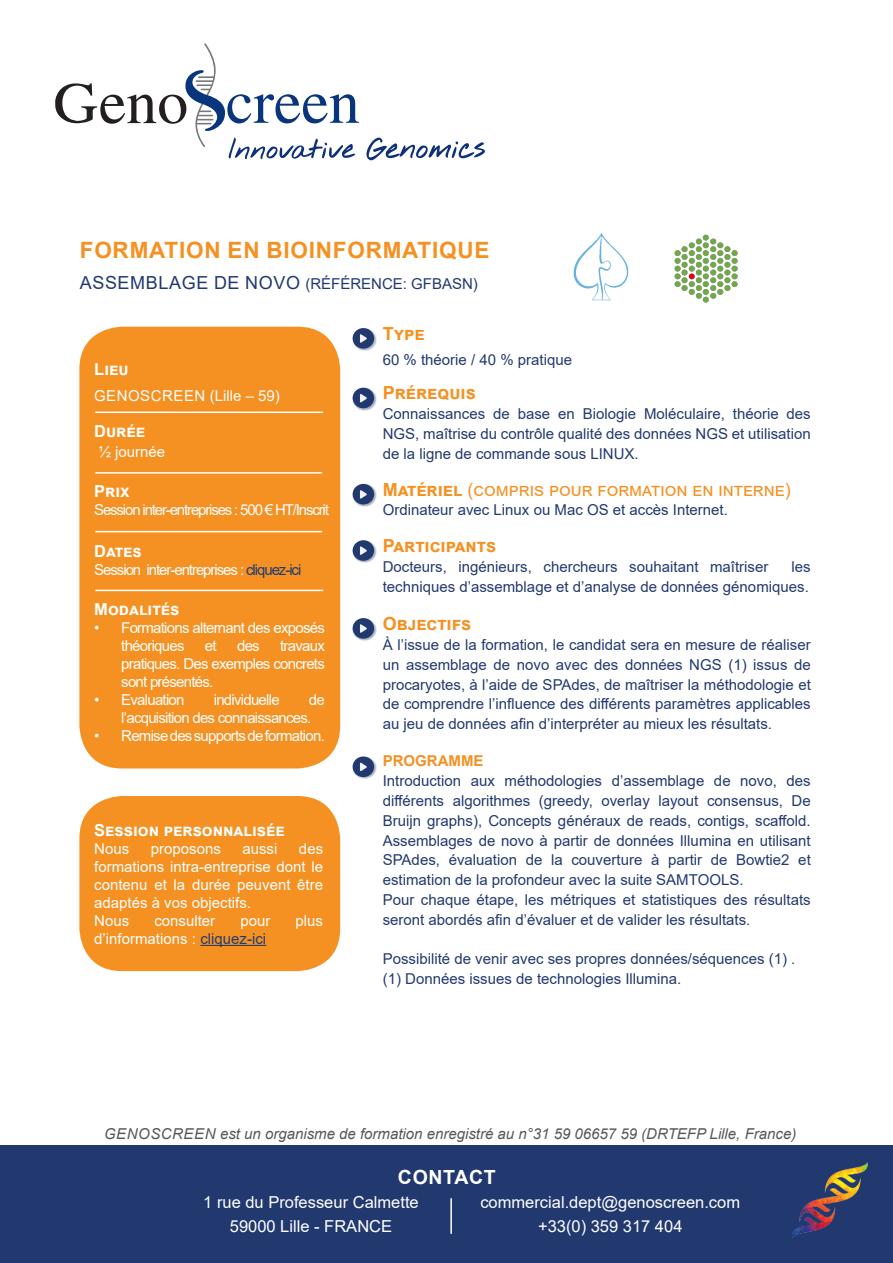
<style>
.page{position:relative;width:893px;height:1263px;background:#fff}
.page>*{position:absolute;margin:0;border:0;box-sizing:border-box;transform-origin:0 0}
.t1{font:700 22.5px "Arial";letter-spacing:.035em;color:#f49122}
.t2{font:700 19.5px "Arial";letter-spacing:.035em;color:#fff}
.t3{font:18px "Arial";color:#f49122}
.t4{font:700 18px "Arial";color:#f49122}
.t5{font:16.5px/24px "Arial";color:#fff;text-align:center}
.t6{font:700 16.5px "Arial";color:#fff}
.t7{font:15px/19.8px "Arial";color:#223970;text-align:justify}
.t8{font:15px/18px "Arial";letter-spacing:-.05em;color:#fff}
.t9{font:15px/18px "Arial";color:#fff}
.t10{font:italic 15px "Arial";color:#57585a}
.t11{font:15px "Arial";letter-spacing:-.075em;color:#fff}
.t12{font:15px "Arial";letter-spacing:-.07em;color:#fff}
.t13{font:15px "Arial";letter-spacing:.035em;color:#fff}
.t14{font:700 15px "Arial";color:#f49122}
.s1{font-size:18px}
.s2{color:#1f3d72}
.s3{font-weight:700}
</style>
<div class="page">
<svg style="left:366px;top:138px;width:119px;height:22px"></svg>
<svg style="left:55px;top:43px;width:304px;height:116px"></svg>
<div style="left:0;top:1145px;width:893px;height:118px;background:#223970"></div>
<img style="left:793px;top:1163px;width:74px;height:74px">
<hr style="left:450px;top:1198px;width:2px;height:36px;background:#fff">
<div style="left:79px;top:327px;width:261px;height:441px;background:#f49122;border-radius:43px"></div>
<hr style="left:95px;top:411px;width:228px;height:2px;background:#fff">
<hr style="left:95px;top:472px;width:227px;height:2px;background:#fff">
<hr style="left:95px;top:590px;width:228px;height:1px;background:#fff">
<hr style="left:95px;top:531px;width:227px;height:1px;background:#fff">
<div style="left:79px;top:796px;width:261px;height:175px;background:#f49122;border-radius:43px"></div>
<img style="left:352px;top:328px;width:24px;height:23px">
<div style="left:353px;top:328px;width:21px;height:21px;background:#223970;border-radius:50%"></div>
<svg style="left:360px;top:334px;width:7px;height:9px"></svg>
<img style="left:352px;top:387px;width:24px;height:24px">
<div style="left:353px;top:388px;width:21px;height:20px;background:#223970;border-radius:50%"></div>
<svg style="left:360px;top:394px;width:7px;height:9px"></svg>
<img style="left:352px;top:483px;width:24px;height:24px">
<div style="left:353px;top:484px;width:21px;height:20px;background:#223970;border-radius:50%"></div>
<svg style="left:360px;top:490px;width:7px;height:9px"></svg>
<img style="left:352px;top:540px;width:24px;height:23px">
<div style="left:353px;top:540px;width:21px;height:21px;background:#223970;border-radius:50%"></div>
<svg style="left:360px;top:546px;width:7px;height:9px"></svg>
<img style="left:352px;top:618px;width:24px;height:23px">
<div style="left:353px;top:618px;width:21px;height:21px;background:#223970;border-radius:50%"></div>
<svg style="left:360px;top:624px;width:7px;height:9px"></svg>
<img style="left:352px;top:757px;width:24px;height:22px">
<div style="left:353px;top:756px;width:21px;height:21px;background:#223970;border-radius:50%"></div>
<svg style="left:360px;top:762px;width:7px;height:9px"></svg>
<img style="left:674px;top:234px;width:64px;height:69px">
<img style="left:573px;top:233px;width:56px;height:68px">
<hr style="left:200px;top:945px;width:66px;height:1px;background:#1f3d72">
<p class="t1" style="left:80px;top:234px;width:411px">FORMATION EN BIOINFORMATIQUE</p>
<p class="t7" style="left:80px;top:274px;width:400px"><span class="s1">ASSEMBLAGE DE NOVO</span> (RÉFÉRENCE: GFBASN)</p>
<p class="t6" style="left:94px;top:358px;width:36px">Lieu</p>
<p class="t13" style="left:94px;top:385px;width:187px">GENOSCREEN (Lille – 59)</p>
<p class="t6" style="left:94px;top:420px;width:52px">Durée</p>
<p class="t9" style="left:98px;top:443px;width:68px">½ journée</p>
<p class="t6" style="left:94px;top:479px;width:37px">Prix</p>
<p class="t11" style="left:94px;top:500px;width:236px">Session inter-entreprises : 500 € HT/Inscrit</p>
<p class="t6" style="left:94px;top:539px;width:49px">Dates</p>
<p class="t12" style="left:94px;top:560px;width:209px">Session inter-entreprises : <span class="s2">cliquez-ici</span></p>
<p class="t6" style="left:94px;top:598px;width:87px">Modalités</p>
<p class="t8" style="left:121px;top:619px;width:205px;text-indent:-27px">• Formations alternant des exposés théoriques</p>
<p class="t8" style="left:205px;top:637px;width:13px">et</p>
<p class="t8" style="left:237px;top:637px;width:24px">des</p>
<p class="t8" style="left:121px;top:637px;width:205px;text-align:justify;text-indent:159px">travaux pratiques. Des exemples concrets sont présentés.</p>
<p class="t8" style="left:94px;top:691px;width:92px">• Evaluation</p>
<p class="t8" style="left:214px;top:691px;width:67px">individuelle</p>
<p class="t8" style="left:121px;top:691px;width:205px;text-indent:188px">de l’acquisition des connaissances.</p>
<p class="t8" style="left:94px;top:727px;width:232px">• Remise des supports de formation.</p>
<p class="t6" style="left:94px;top:818px;width:192px">Session personnalisée</p>
<p class="t8" style="left:94px;top:839px;width:37px">Nous</p>
<p class="t9" style="left:151px;top:839px;width:72px">proposons</p>
<p class="t8" style="left:242px;top:839px;width:37px">aussi</p>
<p class="t9" style="left:94px;top:839px;width:230px;text-indent:205px">des formations intra-entreprise dont le contenu et la durée peuvent être adaptés à vos objectifs.<br>Nous</p>
<p class="t9" style="left:154px;top:911px;width:62px">consulter</p>
<p class="t8" style="left:240px;top:911px;width:32px">pour</p>
<p class="t8" style="left:296px;top:911px;width:29px">plus</p>
<p class="t9" style="left:94px;top:929px;width:173px">d’informations : <span class="s2">cliquez-ici</span></p>
<p class="t4" style="left:383px;top:321px;width:43px">Type</p>
<p class="t7" style="left:383px;top:350px;width:191px">60 % théorie / 40 % pratique</p>
<p class="t4" style="left:383px;top:380px;width:95px">Prérequis</p>
<p class="t7" style="left:383px;top:404px;width:430px">Connaissances de base en Biologie Moléculaire, théorie des NGS, maîtrise du contrôle qualité des données NGS et utilisation de la ligne de commande sous LINUX.</p>
<p class="t3" style="left:383px;top:477px;width:410px"><span class="s3">Matériel</span> (compris pour formation en interne)</p>
<p class="t7" style="left:383px;top:500px;width:347px">Ordinateur avec Linux ou Mac OS et accès Internet.</p>
<p class="t4" style="left:383px;top:533px;width:115px">Participants</p>
<p class="t7" style="left:383px;top:556px;width:387px">Docteurs, ingénieurs, chercheurs souhaitant maîtriser</p>
<p class="t7" style="left:383px;top:556px;width:430px;text-align:right">les<br>techniques d’assemblage et d’analyse de données génomiques.</p>
<p class="t4" style="left:383px;top:611px;width:90px">Objectifs</p>
<p class="t7" style="left:383px;top:635px;width:430px">À l’issue de la formation, le candidat sera en mesure de réaliser un assemblage de novo avec des données NGS (1) issus de procaryotes, à l’aide de SPAdes, de maîtriser la méthodologie et de comprendre l’influence des différents paramètres applicables au jeu de données afin d’interpréter au mieux les résultats.</p>
<p class="t14" style="left:383px;top:750px;width:102px">PROGRAMME</p>
<p class="t7" style="left:383px;top:771px;width:430px">Introduction aux méthodologies d’assemblage de novo, des différents algorithmes (greedy, overlay layout consensus, De Bruijn graphs), Concepts généraux de reads, contigs, scaffold.<br>Assemblages de novo à partir de données Illumina en utilisant SPAdes, évaluation de la couverture à partir de Bowtie2 et estimation de la profondeur avec la suite SAMTOOLS.</p>
<p class="t7" style="left:383px;top:890px;width:429px">Pour chaque étape, les métriques et statistiques des résultats seront abordés afin d’évaluer et de valider les résultats.</p>
<p class="t7" style="left:383px;top:949px;width:414px">Possibilité de venir avec ses propres données/séquences (1) .</p>
<p class="t7" style="left:383px;top:969px;width:300px">(1) Données issues de technologies Illumina.</p>
<p class="t10" style="left:104px;top:1124px;width:694px">GENOSCREEN est un organisme de formation enregistré au n°31 59 06657 59 (DRTEFP Lille, France)</p>
<h2 class="t2" style="left:398px;top:1163px;width:99px">CONTACT</h2>
<p class="t5" style="left:203px;top:1189px;width:217px">1 rue du Professeur Calmette<br>59000 Lille - FRANCE</p>
<p class="t5" style="left:480px;top:1189px;width:261px">commercial.dept@genoscreen.com +33(0) 359 317 404</p>
</div>
